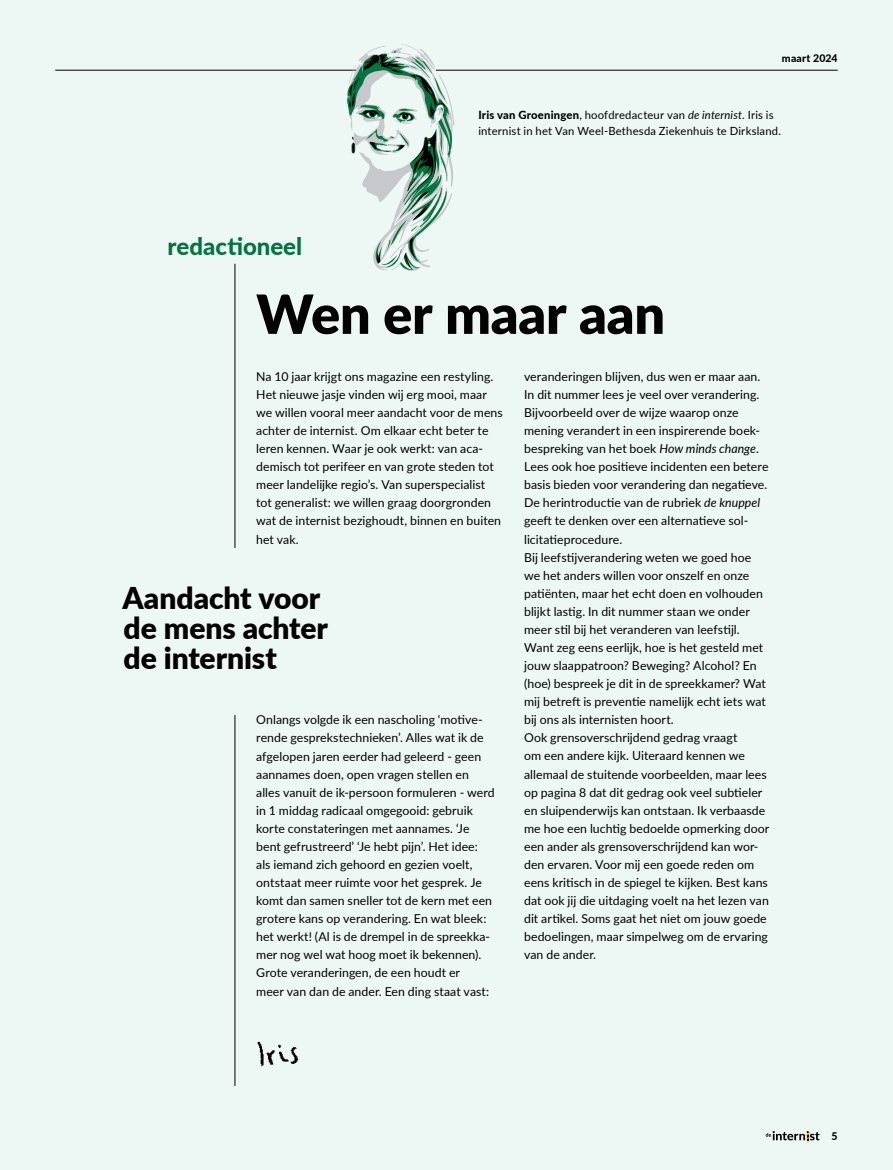
<style>
.page{position:relative;width:893px;height:1170px;background:#fff}
.page>*{position:absolute;margin:0;border:0;box-sizing:border-box;transform-origin:0 0}
.t1{font:900 54px "Lato";letter-spacing:-.005em;color:#000}
.t2{font:900 30px/30px "Lato";letter-spacing:-.005em;color:#000}
.t3{font:800 24px "Lato";color:#00753e}
.t4{font:12.3px/18px "Lato";letter-spacing:.005em;color:#000}
.t5{font:11.25px/16.5px "Lato";letter-spacing:.015em;color:#000}
.t6{font:800 10.5px "Lato";letter-spacing:.02em;color:#000}
.s1{font-weight:800}
.s2{font-style:italic}
</style>
<div class="page">
<div style="left:0;top:0;width:893px;height:1169px;background:#edf7f4"></div>
<hr style="left:235px;top:264px;width:1px;height:821px;background:#000">
<svg style="left:766px;top:1131px;width:54px;height:12px"></svg>
<hr style="left:55px;top:70px;width:306px;height:1px;background:#000">
<hr style="left:436px;top:70px;width:402px;height:1px;background:#000">
<img style="left:257px;top:1041px;width:42px;height:26px">
<svg style="left:347px;top:44px;width:107px;height:227px"></svg>
<p class="t6" style="left:782px;top:52px;width:57px">maart 2024</p>
<h3 class="t3" style="left:168px;top:229px;width:136px">redactioneel</h3>
<p class="t5" style="left:478px;top:107px;width:304px"><span class="s1">Iris van Groeningen</span>, hoofdredacteur van <span class="s2">de internist</span>. Iris is internist in het Van Weel-Bethesda Ziekenhuis te Dirksland.</p>
<h1 class="t1" style="left:256px;top:291px;width:410px">Wen er maar aan</h1>
<p class="t4" style="left:256px;top:367px;width:248px">Na 10 jaar krijgt ons magazine een restyling.<br>Het nieuwe jasje vinden wij erg mooi, maar we willen vooral meer aandacht voor de mens achter de internist. Om elkaar echt beter te leren kennen. Waar je ook werkt: van aca&shy;demisch tot perifeer en van grote steden tot meer landelijke regio’s. Van superspecialist tot generalist: we willen graag doorgronden wat de internist bezighoudt, binnen en buiten het vak.</p>
<p class="t4" style="left:524px;top:367px;width:247px">veranderingen blijven, dus wen er maar aan.<br>In dit nummer lees je veel over verandering.<br>Bijvoorbeeld over de wijze waarop onze mening verandert in een inspirerende boek&shy;bespreking van het boek <span class="s2">How minds change</span>.<br>Lees ook hoe positieve incidenten een betere basis bieden voor verandering dan negatieve.<br>De herintroductie van de rubriek <span class="s2">de knuppel </span>geeft te denken over een alternatieve sol&shy;licitatieprocedure.<br>Bij leefstijverandering weten we goed hoe we het anders willen voor onszelf en onze patiënten, maar het echt doen en volhouden blijkt lastig. In dit nummer staan we onder meer stil bij het veranderen van leefstijl.<br>Want zeg eens eerlijk, hoe is het gesteld met jouw slaappatroon? Beweging? Alcohol? En (hoe) bespreek je dit in de spreekkamer? Wat mij betreft is preventie namelijk echt iets wat bij ons als internisten hoort.<br>Ook grensoverschrijdend gedrag vraagt<br>om een andere kijk. Uiteraard kennen we allemaal de stuitende voorbeelden, maar lees op pagina 8 dat dit gedrag ook veel subtieler en sluipenderwijs kan ontstaan. Ik verbaasde me hoe een luchtig bedoelde opmerking door een ander als grensoverschrijdend kan wor&shy;den ervaren. Voor mij een goede reden om eens kritisch in de spiegel te kijken. Best kans dat ook jij die uitdaging voelt na het lezen van dit artikel. Soms gaat het niet om jouw goede bedoelingen, maar simpelweg om de ervaring van de ander.</p>
<h2 class="t2" style="left:122px;top:584px;width:207px">Aandacht voor de mens achter de internist</h2>
<p class="t4" style="left:256px;top:710px;width:240px">Onlangs volgde ik een nascholing ‘motive&shy;rende gesprekstechnieken’. Alles wat ik de afgelopen jaren eerder had geleerd - geen aannames doen, open vragen stellen en alles vanuit de ik-persoon formuleren - werd in 1 middag radicaal omgegooid: gebruik korte constateringen met aannames. ‘Je bent gefrustreerd’ ‘Je hebt pijn’. Het idee: als iemand zich gehoord en gezien voelt, ontstaat meer ruimte voor het gesprek. Je komt dan samen sneller tot de kern met een grotere kans op verandering. En wat bleek: het werkt! (Al is de drempel in de spreekka&shy;mer nog wel wat hoog moet ik bekennen).<br>Grote veranderingen, de een houdt er<br>meer van dan de ander. Een ding staat vast:</p>
<p class="t6" style="left:832px;top:1130px;width:8px">5</p>
</div>
